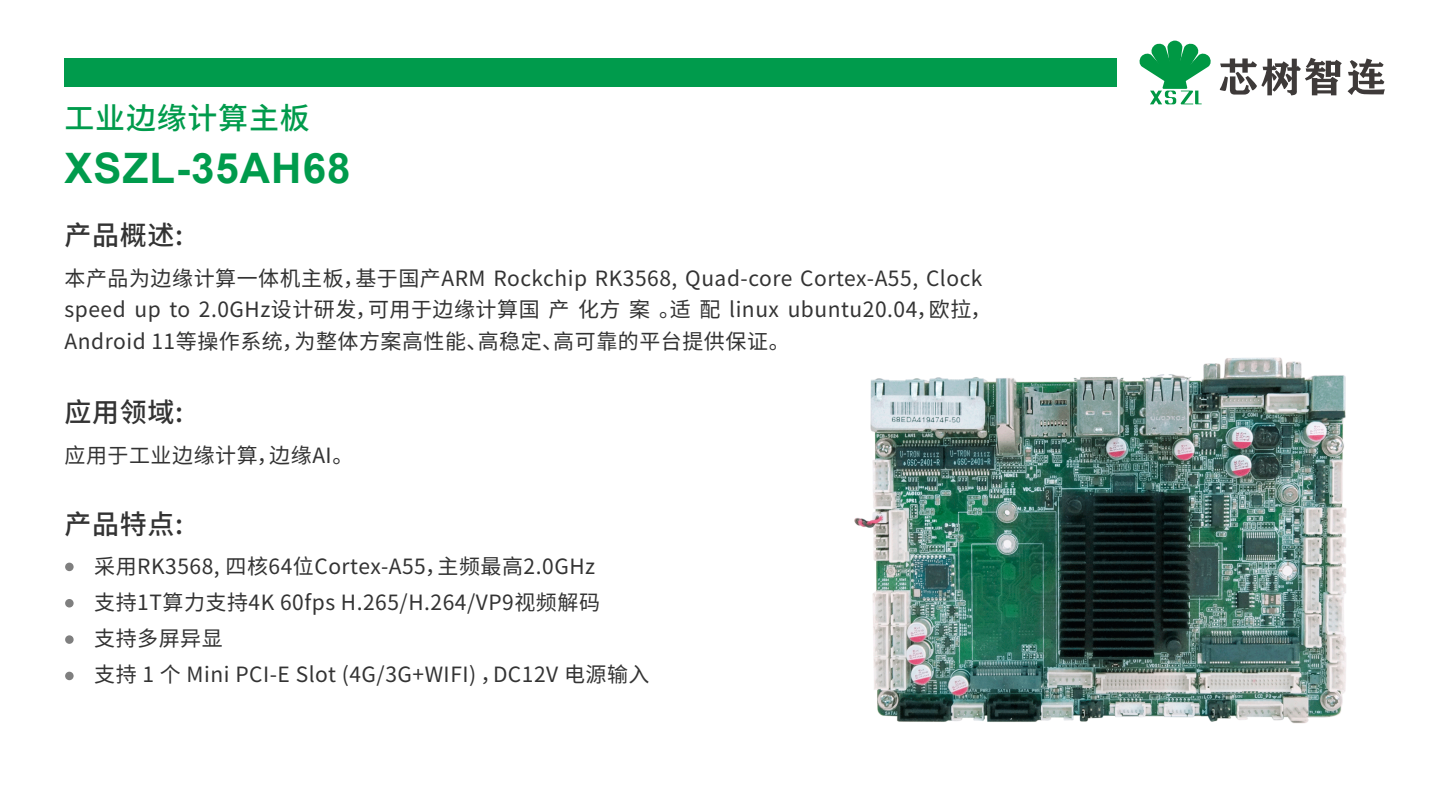
<style>
.page{position:relative;width:1440px;height:810px;background:#fff}
.page>*{position:absolute;margin:0;border:0;box-sizing:border-box;transform-origin:0 0}
.t1{font:700 42px "Arial";letter-spacing:.025em;color:#009b4c}
.t2{font:500 30px "Source Han Sans CN";letter-spacing:.025em;color:#009b4c}
.t3{font:500 27px "Source Han Sans CN";letter-spacing:.025em;color:#333}
.t4{font:21px/36px "Source Han Sans CN";letter-spacing:.025em;color:#333}
</style>
<div class="page">
<svg style="left:1220px;top:58px;width:122px;height:37px"></svg>
<svg style="left:1348px;top:58px;width:37px;height:37px"></svg>
<svg style="left:1139px;top:41px;width:72px;height:63px"></svg>
<div style="left:65px;top:58px;width:1052px;height:29px;background:#009b4c"></div>
<div style="left:65px;top:563px;width:9px;height:8px;background:#7f7f7f;border-radius:50%"></div>
<div style="left:65px;top:672px;width:9px;height:8px;background:#7f7f7f;border-radius:50%"></div>
<div style="left:65px;top:635px;width:9px;height:9px;background:#7f7f7f;border-radius:50%"></div>
<div style="left:65px;top:599px;width:9px;height:9px;background:#7f7f7f;border-radius:50%"></div>
<img style="left:854px;top:357px;width:493px;height:367px">
<h2 class="t2" style="left:65px;top:101px;width:247px">工业边缘计算主板</h2>
<h1 class="t1" style="left:65px;top:138px;width:287px">XSZL-35AH68</h1>
<p class="t3" style="left:65px;top:220px;width:120px">产品概述:</p>
<p class="t4" style="left:65px;top:263px;width:929px;line-height:31.2px">本产品为边缘计算一体机主板，基于国产ARM Rockchip RK3568, Quad-core Cortex-A55, Clock speed up to 2.0GHz设计研发，可用于边缘计算国 产 化方 案 。适 配 linux ubuntu20.04，欧拉，<br>Android 11等操作系统，为整体方案高性能、高稳定、高可靠的平台提供保证。</p>
<p class="t3" style="left:65px;top:397px;width:120px">应用领域:</p>
<p class="t4" style="left:65px;top:437px;width:290px">应用于工业边缘计算，边缘AI。</p>
<p class="t3" style="left:65px;top:509px;width:120px">产品特点:</p>
<p class="t4" style="left:94px;top:549px;width:557px">采用RK3568, 四核64位Cortex-A55，主频最高2.0GHz<br>支持1T算力支持4K 60fps H.265/H.264/VP9视频解码<br>支持多屏异显<br>支持 1 个 Mini PCI-E Slot (4G/3G+WIFI) ，DC12V 电源输入</p>
</div>
